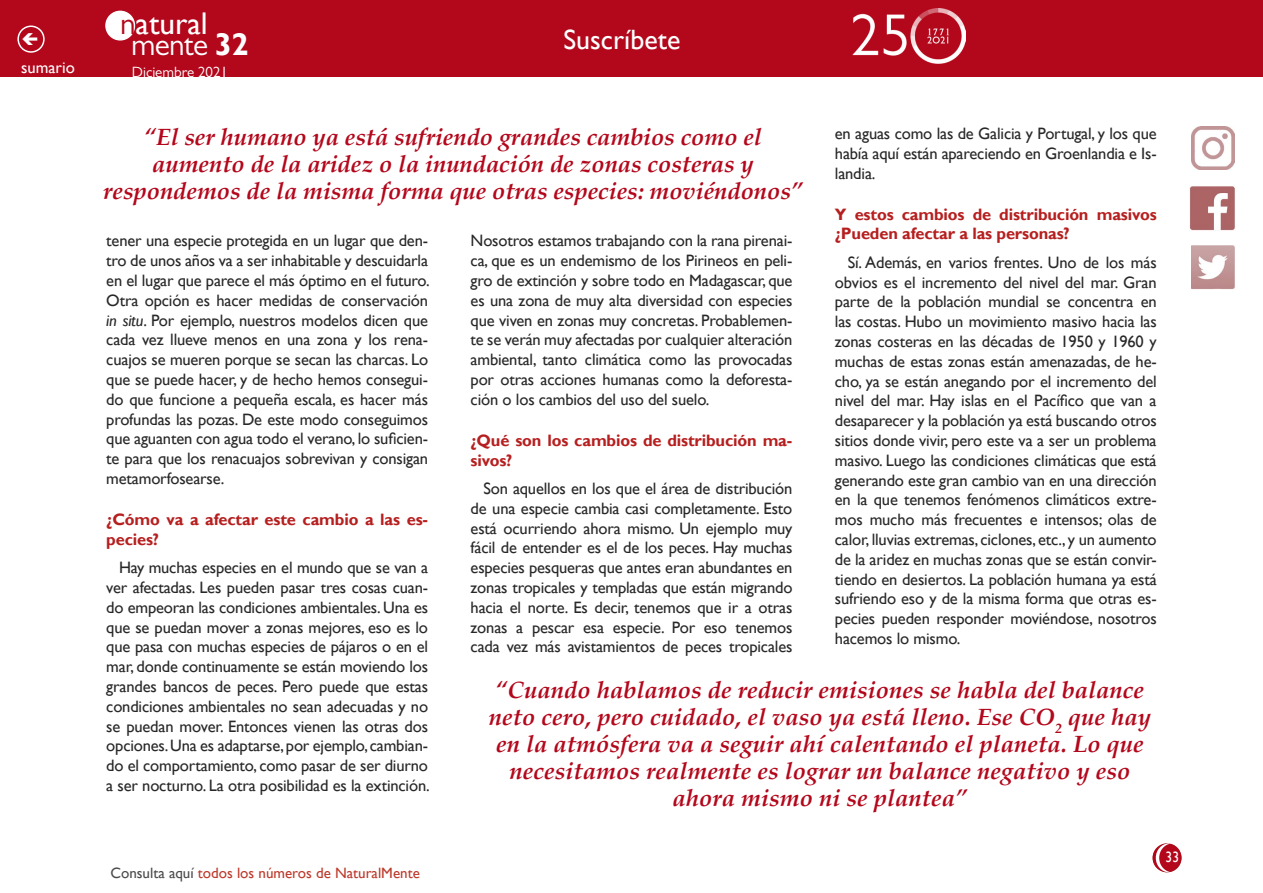
<style>
.page{position:relative;width:1263px;height:893px;background:#fff}
.page>*{position:absolute;margin:0;border:0;box-sizing:border-box;transform-origin:0 0}
.t1{font:31.35px "Gill Sans";color:#fff}
.t2{font:31.35px "Gill Sans MT Pro";letter-spacing:-.02em;color:#fff}
.t3{font:27.9px "Gill Sans";color:#fff}
.t4{font:italic 700 24px/27px "Palatino";color:#b3071b;text-align:center}
.t5{font:16.5px/19.8px "Gill Sans";letter-spacing:-.01em;color:#282829;text-align:justify}
.t6{font:700 16.5px/19.8px "Gill Sans";letter-spacing:-.01em;color:#b61f1f}
.t7{font:16.5px "Gill Sans";color:#fff}
.t8{font:15px "Gill Sans";color:#bd392b}
.t9{font:15px "Gill Sans MT Pro";color:#fff}
.t10{font:15px "Gill Sans";color:#fff;scale:.9 1}
.s1{font-family:"Gill Sans MT Pro";color:#b3071b}
.s2{font-family:"Gill Sans";font-weight:700}
.s3{font-style:italic}
.s4{color:#4b4b4d}
</style>
<div class="page">
<img style="left:1190px;top:186px;width:45px;height:44px">
<img style="left:1191px;top:246px;width:44px;height:44px">
<div style="left:1153px;top:844px;width:28px;height:28px;background:#b3071b;border-radius:50%"></div>
<div style="left:1152px;top:843px;width:29px;height:29px;border:2px solid #b3071b;border-radius:50%"></div>
<div style="left:0;top:0;width:1263px;height:77px;background:#b3071b"></div>
<svg style="left:1155px;top:843px;width:16px;height:29px"></svg>
<div style="left:17px;top:26px;width:28px;height:27px;border:2px solid #fff;border-radius:50%"></div>
<img style="left:1191px;top:127px;width:43px;height:43px">
<div style="left:106px;top:11px;width:29px;height:29px;background:#fff;border-radius:50%"></div>
<div style="left:105px;top:11px;width:30px;height:30px;border:1px solid #fff;border-radius:50%"></div>
<p class="t7" style="left:21px;top:58px;width:55px">sumario</p>
<h1 class="t1" style="left:120px;top:5px;width:89px"><span class="s1">n</span>atural</h1>
<h1 class="t2" style="left:131px;top:26px;width:119px">mente <span class="s2">32</span></h1>
<p class="t9" style="left:132px;top:63px;width:98px">Diciembre 2021</p>
<h2 class="t3" style="left:563px;top:23px;width:118px">Suscríbete</h2>
<p class="t5" style="left:835px;top:124px;width:323px">en aguas como las de Galicia y Portugal, y los que había aquí están apareciendo en Groenlandia e Is&shy;landia.</p>
<p class="t6" style="left:835px;top:205px;width:323px">Y estos cambios de distribución masivos ¿Pueden afectar a las personas?</p>
<p class="t5" style="left:835px;top:253px;width:323px;text-indent:13px">Sí. Además, en varios frentes. Uno de los más obvios es el incremento del nivel del mar. Gran parte de la población mundial se concentra en las costas. Hubo un movimiento masivo hacia las zonas costeras en las décadas de 1950 y 1960 y muchas de estas zonas están amenazadas, de he&shy;cho, ya se están anegando por el incremento del nivel del mar. Hay islas en el Pacífico que van a desaparecer y la población ya está buscando otros sitios donde vivir, pero este va a ser un problema masivo. Luego las condiciones climáticas que está generando este gran cambio van en una dirección en la que tenemos fenómenos climáticos extre&shy;mos mucho más frecuentes e intensos; olas de calor, lluvias extremas, ciclones, etc., y un aumento de la aridez en muchas zonas que se están convir&shy;tiendo en desiertos. La población humana ya está sufriendo eso y de la misma forma que otras es&shy;pecies pueden responder moviéndose, nosotros hacemos lo mismo.</p>
<h3 class="t4" style="left:103px;top:124px;width:701px">“El ser humano ya está sufriendo grandes cambios como el aumento de la aridez o la inundación de zonas costeras y respondemos de la misma forma que otras especies: moviéndonos”</h3>
<p class="t5" style="left:471px;top:231px;width:323px">Nosotros estamos trabajando con la rana pirenai&shy;ca, que es un endemismo de los Pirineos en peli&shy;gro de extinción y sobre todo en Madagascar, que es una zona de muy alta diversidad con especies que viven en zonas muy concretas. Probablemen&shy;te se verán muy afectadas por cualquier alteración ambiental, tanto climática como las provocadas por otras acciones humanas como la deforesta&shy;ción o los cambios del uso del suelo.</p>
<p class="t6" style="left:471px;top:431px;width:323px">¿Qué son los cambios de distribución ma&shy;sivos?</p>
<p class="t5" style="left:471px;top:479px;width:323px;text-indent:13px">Son aquellos en los que el área de distribución de una especie cambia casi completamente. Esto está ocurriendo ahora mismo. Un ejemplo muy fácil de entender es el de los peces. Hay muchas especies pesqueras que antes eran abundantes en zonas tropicales y templadas que están migrando hacia el norte. Es decir, tenemos que ir a otras zonas a pescar esa especie. Por eso tenemos cada vez más avistamientos de peces tropicales</p>
<p class="t5" style="left:106px;top:231px;width:325px">tener una especie protegida en un lugar que den&shy;tro de unos años va a ser inhabitable y descuidarla en el lugar que parece el más óptimo en el futuro.<br>Otra opción es hacer medidas de conservación <span class="s3">in situ</span>. Por ejemplo, nuestros modelos dicen que cada vez llueve menos en una zona y los rena&shy;cuajos se mueren porque se secan las charcas. Lo que se puede hacer, y de hecho hemos consegui&shy;do que funcione a pequeña escala, es hacer más profundas las pozas. De este modo conseguimos que aguanten con agua todo el verano, lo suficien&shy;te para que los renacuajos sobrevivan y consigan metamorfosearse.</p>
<p class="t6" style="left:106px;top:510px;width:323px">¿Cómo va a afectar este cambio a las es&shy;pecies?</p>
<p class="t5" style="left:106px;top:558px;width:325px;text-indent:13px">Hay muchas especies en el mundo que se van a ver afectadas. Les pueden pasar tres cosas cuan&shy;do empeoran las condiciones ambientales. Una es que se puedan mover a zonas mejores, eso es lo que pasa con muchas especies de pájaros o en el mar, donde continuamente se están moviendo los grandes bancos de peces. Pero puede que estas condiciones ambientales no sean adecuadas y no se puedan mover. Entonces vienen las otras dos opciones. Una es adaptarse, por ejemplo, cambian&shy;do el comportamiento, como pasar de ser diurno a ser nocturno. La otra posibilidad es la extinción.</p>
<p class="t4" style="left:489px;top:676px;width:664px">“Cuando hablamos de reducir emisiones se habla del balance neto cero, pero cuidado, el vaso ya está lleno. Ese CO<sub>2</sub> que hay en la atmósfera va a seguir ahí calentando el planeta. Lo que necesitamos realmente es lograr un balance negativo y eso ahora mismo ni se plantea”</p>
<p class="t8" style="left:110px;top:864px;width:311px"><span class="s4">Consulta aquí</span> todos los números de NaturalMente</p>
<p class="t10" style="left:1165px;top:849px;width:16px">33</p>
</div>
